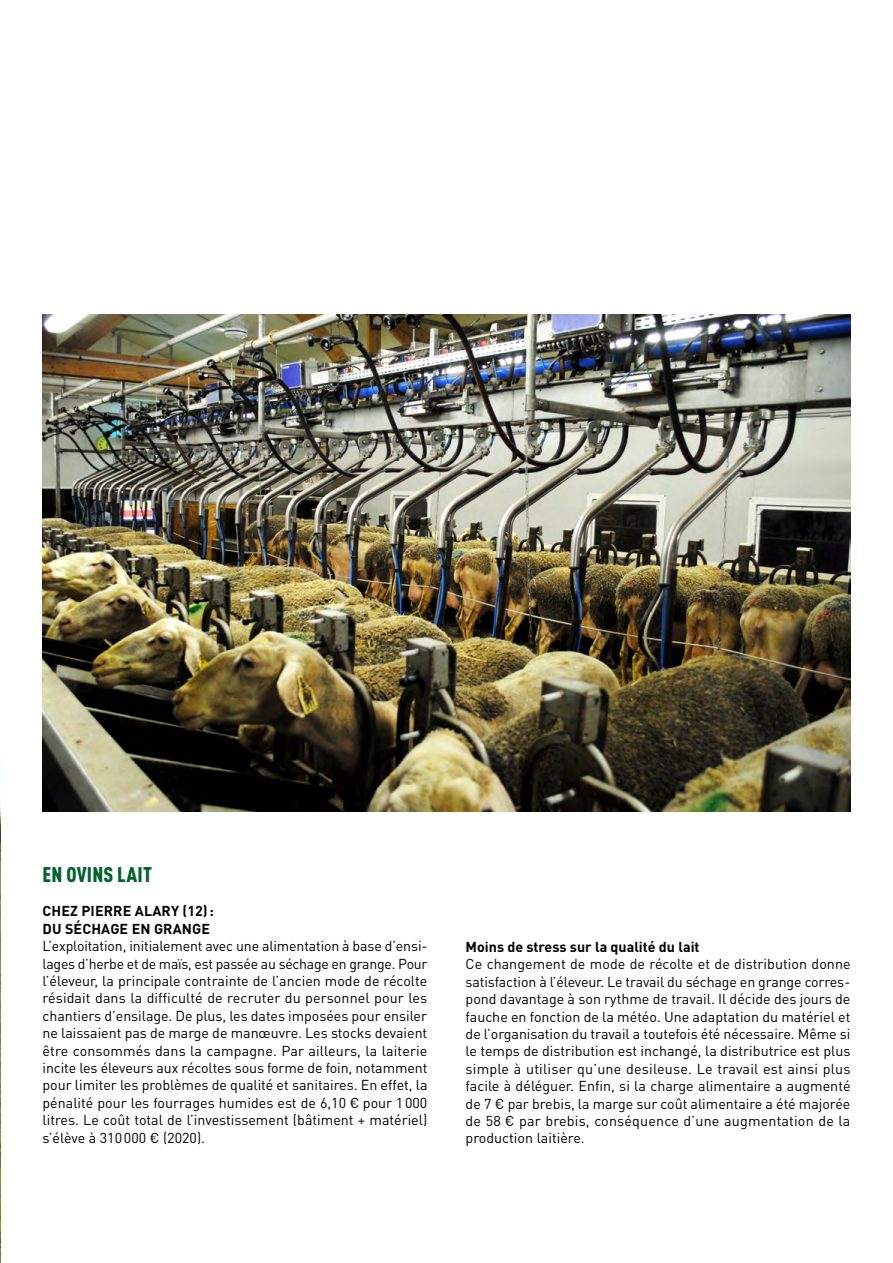
<style>
.page{position:relative;width:893px;height:1263px;background:#fff}
.page>*{position:absolute;margin:0;border:0;box-sizing:border-box;transform-origin:0 0}
.t1{font:900 condensed 21px "DIN Pro";letter-spacing:.01em;color:#00632e}
.t2{font:14.25px/17.4px "DIN Pro";color:#000;text-align:justify}
.t3{font:700 14.25px/17.4px "DIN Pro";color:#000}
</style>
<div class="page">
<img style="left:0;top:761px;width:1px;height:502px">
<img style="left:43px;top:315px;width:807px;height:497px">
<h1 class="t1" style="left:43px;top:861px;width:111px">EN OVINS LAIT</h1>
<p class="t3" style="left:43px;top:902px;width:173px">CHEZ PIERRE ALARY (12):<br>DU SÉCHAGE EN GRANGE</p>
<p class="t2" style="left:43px;top:937px;width:386px">L’exploitation, initialement avec une alimentation à base d’ensi&shy;lages d’herbe et de maïs, est passée au séchage en grange. Pour l’éleveur, la principale contrainte de l’ancien mode de récolte résidait dans la difficulté de recruter du personnel pour les chantiers d’ensilage. De plus, les dates imposées pour ensiler ne laissaient pas de marge de manœuvre. Les stocks devaient être consommés dans la campagne. Par ailleurs, la laiterie incite les éleveurs aux récoltes sous forme de foin, notamment pour limiter les problèmes de qualité et sanitaires. En effet, la pénalité pour les fourrages humides est de 6,10 € pour 1000 litres. Le coût total de l’investissement (bâtiment + matériel) s’élève à 310000 € (2020).</p>
<p class="t3" style="left:466px;top:937px;width:235px">Moins de stress sur la qualité du lait</p>
<p class="t2" style="left:466px;top:955px;width:386px">Ce changement de mode de récolte et de distribution donne satisfaction à l’éleveur. Le travail du séchage en grange corres&shy;pond davantage à son rythme de travail. Il décide des jours de fauche en fonction de la météo. Une adaptation du matériel et de l’organisation du travail a toutefois été nécessaire. Même si le temps de distribution est inchangé, la distributrice est plus simple à utiliser qu’une desileuse. Le travail est ainsi plus facile à déléguer. Enfin, si la charge alimentaire a augmenté de 7 € par brebis, la marge sur coût alimentaire a été majorée de 58 € par brebis, conséquence d’une augmentation de la production laitière.</p>
</div>
